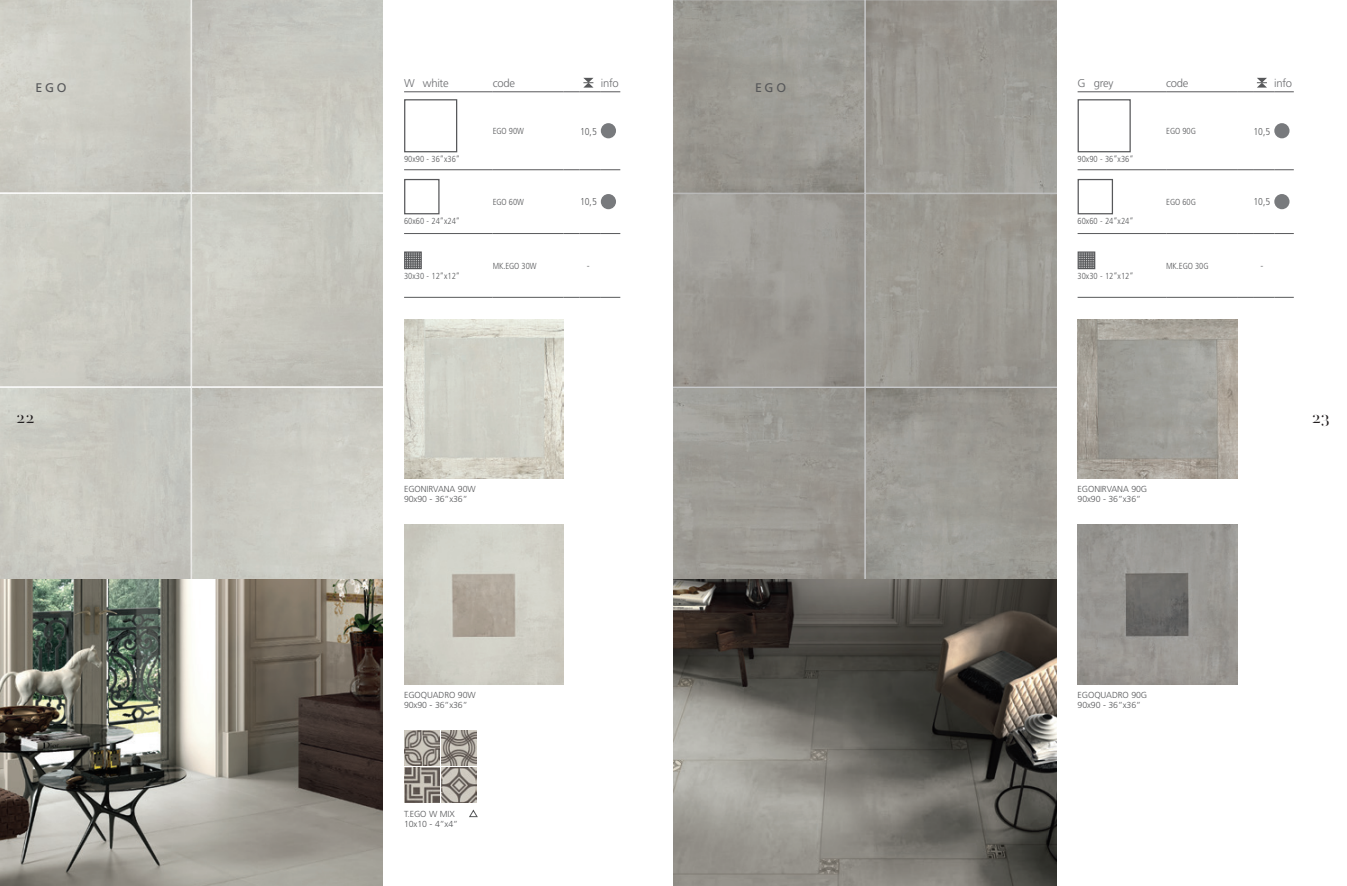
<style>
.page{position:relative;width:1347px;height:886px;background:#fff}
.page>*{position:absolute;margin:0;border:0;box-sizing:border-box;transform-origin:0 0}
.t1{font:300 16.25px "AW Conqueror Didot";color:#231f20}
.t2{font:12.5px "Frutiger";letter-spacing:.22em;color:#57585a}
.t3{font:300 11.25px "Frutiger";letter-spacing:-.025em;color:#6c6d70}
.t4{font:300 condensed 10px "Frutiger";color:#57585a}
.t5{font:300 8.75px/10px "Frutiger";letter-spacing:-.01em;color:#57585a}
.t6{font:300 condensed 8.75px "Frutiger";color:#57585a}
</style>
<div class="page">
<svg style="left:0;top:0;width:383px;height:579px;background:#cac9c1"></svg>
<hr style="left:404px;top:91px;width:89px;height:1px;background:#57585a">
<hr style="left:493px;top:91px;width:70px;height:1px;background:#57585a">
<hr style="left:404px;top:169px;width:89px;height:1px;background:#57585a">
<hr style="left:493px;top:169px;width:70px;height:1px;background:#57585a">
<svg style="left:563px;top:169px;width:57px;height:1px"></svg>
<hr style="left:404px;top:233px;width:89px;height:1px;background:#57585a">
<hr style="left:493px;top:233px;width:70px;height:1px;background:#57585a">
<svg style="left:563px;top:233px;width:57px;height:1px"></svg>
<hr style="left:404px;top:297px;width:89px;height:1px;background:#57585a">
<hr style="left:493px;top:297px;width:70px;height:1px;background:#57585a">
<svg style="left:563px;top:297px;width:57px;height:1px"></svg>
<svg style="left:563px;top:78px;width:57px;height:14px"></svg>
<div style="left:404px;top:99px;width:53px;height:53px;border:1px solid #57585a"></div>
<div style="left:404px;top:179px;width:35px;height:35px;border:1px solid #57585a"></div>
<div style="left:404px;top:251px;width:18px;height:18px;border:1px solid #57585a"></div>
<svg style="left:405px;top:252px;width:16px;height:16px"></svg>
<img style="left:404px;top:319px;width:159px;height:159px">
<img style="left:404px;top:524px;width:159px;height:160px">
<img style="left:404px;top:730px;width:35px;height:35px">
<img style="left:404px;top:767px;width:35px;height:36px">
<img style="left:441px;top:730px;width:36px;height:35px">
<img style="left:441px;top:767px;width:36px;height:36px">
<img style="left:0;top:579px;width:383px;height:307px">
<svg style="left:673px;top:0;width:383px;height:579px;background:#9c9993"></svg>
<hr style="left:1077px;top:91px;width:89px;height:1px;background:#57585a">
<hr style="left:1166px;top:91px;width:71px;height:1px;background:#57585a">
<hr style="left:1077px;top:169px;width:89px;height:1px;background:#57585a">
<hr style="left:1166px;top:169px;width:71px;height:1px;background:#57585a">
<svg style="left:1237px;top:169px;width:56px;height:1px"></svg>
<hr style="left:1077px;top:233px;width:89px;height:1px;background:#57585a">
<hr style="left:1166px;top:233px;width:71px;height:1px;background:#57585a">
<svg style="left:1237px;top:233px;width:56px;height:1px"></svg>
<hr style="left:1077px;top:297px;width:89px;height:1px;background:#57585a">
<hr style="left:1166px;top:297px;width:71px;height:1px;background:#57585a">
<svg style="left:1237px;top:297px;width:56px;height:1px"></svg>
<svg style="left:1237px;top:78px;width:56px;height:14px"></svg>
<div style="left:1077px;top:99px;width:53px;height:53px;border:1px solid #57585a"></div>
<div style="left:1077px;top:179px;width:36px;height:35px;border:1px solid #57585a"></div>
<div style="left:1077px;top:251px;width:18px;height:18px;border:1px solid #57585a"></div>
<svg style="left:1078px;top:252px;width:16px;height:16px"></svg>
<img style="left:1077px;top:319px;width:160px;height:159px">
<img style="left:1077px;top:524px;width:160px;height:160px">
<img style="left:673px;top:579px;width:383px;height:307px">
<svg style="left:469px;top:809px;width:9px;height:8px"></svg>
<div style="left:1274px;top:123px;width:15px;height:15px;background:#787a7d;border-radius:50%"></div>
<div style="left:1274px;top:194px;width:15px;height:15px;background:#787a7d;border-radius:50%"></div>
<div style="left:601px;top:123px;width:15px;height:15px;background:#787a7d;border-radius:50%"></div>
<div style="left:601px;top:194px;width:15px;height:15px;background:#787a7d;border-radius:50%"></div>
<h2 class="t2" style="left:35px;top:80px;width:33px">EGO</h2>
<p class="t3" style="left:404px;top:77px;width:46px">W white</p>
<p class="t3" style="left:493px;top:77px;width:24px">code</p>
<p class="t3" style="left:601px;top:77px;width:19px">info</p>
<h2 class="t2" style="left:755px;top:80px;width:33px">EGO</h2>
<p class="t3" style="left:1077px;top:77px;width:37px">G grey</p>
<p class="t3" style="left:1166px;top:77px;width:24px">code</p>
<p class="t3" style="left:1274px;top:77px;width:19px">info</p>
<p class="t6" style="left:493px;top:126px;width:33px">EGO 90W</p>
<p class="t4" style="left:580px;top:125px;width:18px">10,5</p>
<p class="t6" style="left:1166px;top:126px;width:31px">EGO 90G</p>
<p class="t4" style="left:1253px;top:125px;width:18px">10,5</p>
<p class="t6" style="left:404px;top:154px;width:58px">90x90 - 36”x36”</p>
<p class="t6" style="left:1077px;top:154px;width:58px">90x90 - 36”x36”</p>
<p class="t6" style="left:493px;top:197px;width:33px">EGO 60W</p>
<p class="t4" style="left:580px;top:196px;width:18px">10,5</p>
<p class="t6" style="left:1166px;top:197px;width:31px">EGO 60G</p>
<p class="t4" style="left:1253px;top:196px;width:18px">10,5</p>
<p class="t6" style="left:404px;top:216px;width:58px">60x60 - 24”x24”</p>
<p class="t6" style="left:1077px;top:216px;width:58px">60x60 - 24”x24”</p>
<p class="t6" style="left:493px;top:261px;width:45px">MK.EGO 30W</p>
<p class="t4" style="left:587px;top:260px;width:4px">-</p>
<p class="t6" style="left:1166px;top:261px;width:44px">MK.EGO 30G</p>
<p class="t4" style="left:1260px;top:260px;width:4px">-</p>
<p class="t6" style="left:404px;top:271px;width:58px">30x30 - 12”x12”</p>
<p class="t6" style="left:1077px;top:271px;width:58px">30x30 - 12”x12”</p>
<h1 class="t1" style="left:17px;top:406px;width:20px">22</h1>
<h1 class="t1" style="left:1312px;top:406px;width:20px">23</h1>
<p class="t5" style="left:404px;top:484px;width:73px">EGONIRVANA 90W<br>90x90 - 36”x36”</p>
<p class="t5" style="left:404px;top:690px;width:73px">EGOQUADRO 90W<br>90x90 - 36”x36”</p>
<p class="t5" style="left:404px;top:809px;width:55px">T.EGO W MIX<br>10x10 - 4”x4”</p>
<p class="t5" style="left:1077px;top:484px;width:71px">EGONIRVANA 90G<br>90x90 - 36”x36”</p>
<p class="t5" style="left:1077px;top:690px;width:71px">EGOQUADRO 90G<br>90x90 - 36”x36”</p>
</div>
